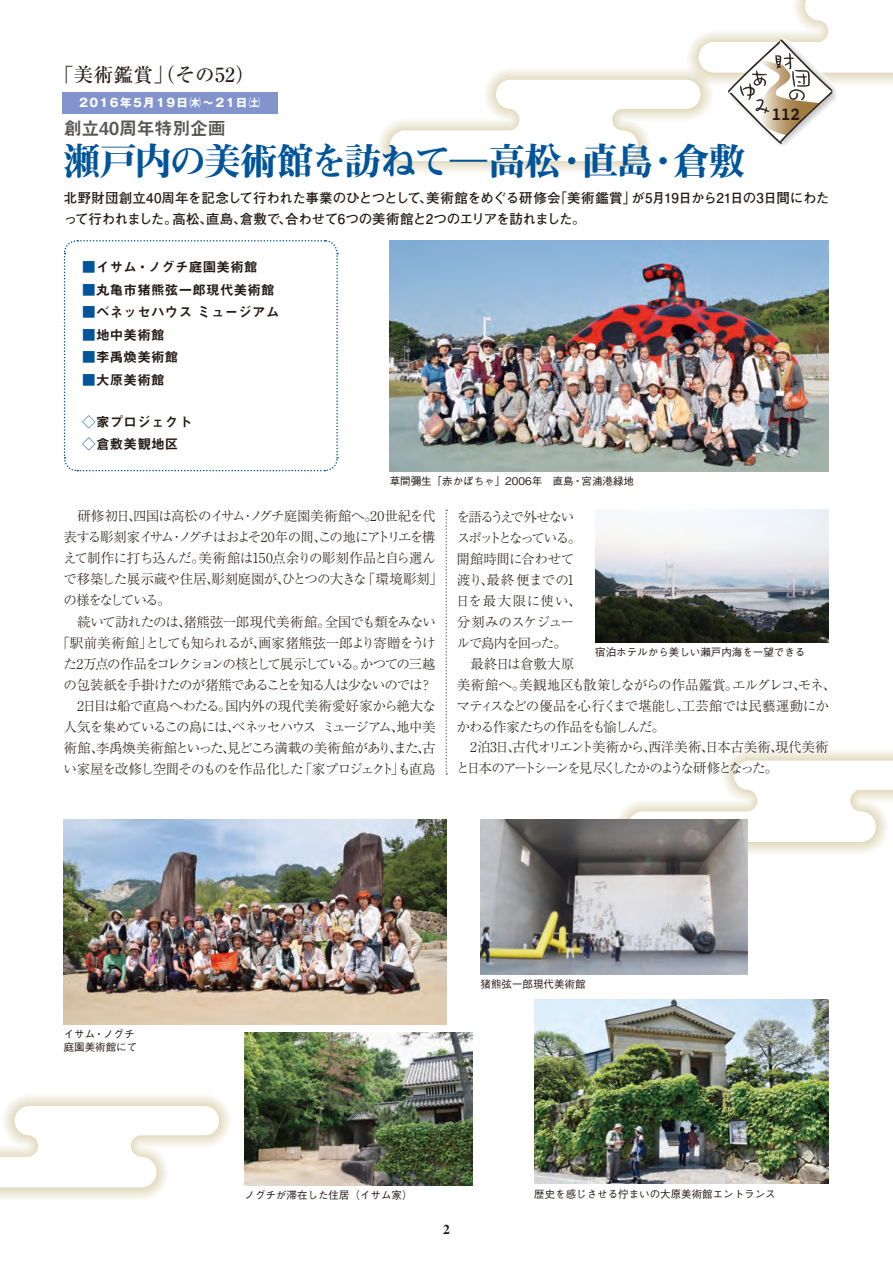
<style>
.page{position:relative;width:893px;height:1263px;background:#fff}
.page>*{position:absolute;margin:0;border:0;box-sizing:border-box;transform-origin:0 0}
.t1{font:37.5px "Midashi Min Pro MA31";letter-spacing:-.065em;color:#005499}
.t2{font:500 19.5px "Ryumin Pro";letter-spacing:.02em;color:#231916}
.t3{font:700 18.3px "Courier";color:#231916;scale:.96 1}
.t4{font:18px "Midashi Go Pro MB31";letter-spacing:-.01em;color:#595857}
.t5{font:300 13.5px/21px "Ryumin Pro";letter-spacing:-.065em;color:#231916}
.t6{font:700 13.5px/21px "Futo Go B101 Pro";letter-spacing:-.025em;color:#231916}
.t7{font:300 13.5px "Ryumin Pro";letter-spacing:-.04em;color:#231916}
.t8{font:13.5px/22.5px "Midashi Go Pro MB31";letter-spacing:.02em;color:#231916}
.t9{font:300 13.5px "Ryumin Pro";letter-spacing:-.045em;color:#231916}
.t10{font:300 13.5px "Ryumin Pro";letter-spacing:-.095em;color:#231916}
.t11{font:300 13.5px "Ryumin Pro";letter-spacing:-.115em;color:#231916}
.t12{font:300 13.5px "Ryumin Pro";letter-spacing:-.03em;color:#231916}
.t13{font:300 13.5px "Ryumin Pro";letter-spacing:-.085em;color:#231916}
.t14{font:300 13.5px "Ryumin Pro";letter-spacing:-.125em;color:#231916}
.t15{font:700 13.5px "Times LT Std";color:#231916}
.t16{font:700 11.55px "Gothic MB101 Pro";letter-spacing:.12em;color:#fff}
.t17{font:500 10.5px/13.5px "Gothic BBB Pro";color:#231916}
.s1{font-family:"Ryumin Pro";font-weight:300}
.s2{color:#005499}
</style>
<div class="page">
<div style="left:615px;top:748px;width:278px;height:107px;background:#cbbc8a;opacity:.75"></div>
<svg style="left:628px;top:760px;width:265px;height:82px"></svg>
<div style="left:377px;top:67px;width:336px;height:107px;background:#cbbc8a;opacity:.75"></div>
<div style="left:0;top:1093px;width:232px;height:107px;background:#cbbc8a;opacity:.75"></div>
<svg style="left:0;top:1106px;width:219px;height:81px"></svg>
<div style="left:63px;top:92px;width:215px;height:22px;background:#8294cb"></div>
<svg style="left:445px;top:510px;width:2px;height:265px"></svg>
<svg style="left:63px;top:240px;width:276px;height:232px"></svg>
<svg style="left:390px;top:0;width:503px;height:161px"></svg>
<img style="left:244px;top:1033px;width:229px;height:152px">
<img style="left:64px;top:819px;width:382px;height:205px">
<img style="left:480px;top:819px;width:268px;height:156px">
<img style="left:534px;top:1000px;width:295px;height:183px">
<img style="left:390px;top:240px;width:439px;height:231px">
<img style="left:595px;top:510px;width:234px;height:132px">
<p class="t2" style="left:54px;top:59px;width:202px">「美術鑑賞」（その52）</p>
<p class="t16" style="left:79px;top:93px;width:183px">2016年5月19日㈭〜21日㈯</p>
<p class="t4" style="left:64px;top:113px;width:164px">創立40周年特別企画</p>
<p class="t1" style="left:63px;top:132px;width:684px">瀬戸内の美術館を訪ねて<span class="s1">―</span>高松・直島・倉敷</p>
<p class="t3" style="left:771px;top:99px;width:32px">112</p>
<p class="t6" style="left:64px;top:186px;width:767px">北野財団創立40周年を記念して行われた事業のひとつとして、美術館をめぐる研修会｢美術鑑賞」が5月19日から21日の3日間にわたって行われました。高松、直島、倉敷で、合わせて6つの美術館と2つのエリアを訪れました。</p>
<p class="t8" style="left:82px;top:254px;width:177px"><span class="s2">■</span>イサム・ノグチ庭園美術館</p>
<p class="t8" style="left:82px;top:277px;width:194px"><span class="s2">■</span>丸亀市猪熊弦一郎現代美術館</p>
<p class="t8" style="left:82px;top:299px;width:199px"><span class="s2">■</span>ベネッセハウス ミュージアム</p>
<p class="t8" style="left:82px;top:322px;width:84px"><span class="s2">■</span>地中美術館</p>
<p class="t8" style="left:82px;top:344px;width:98px"><span class="s2">■</span>李禹煥美術館</p>
<p class="t8" style="left:82px;top:367px;width:84px"><span class="s2">■</span>大原美術館</p>
<p class="t8" style="left:82px;top:409px;width:111px"><span class="s2">◇</span>家プロジェクト<span class="s2">◇</span>倉敷美観地区</p>
<p class="t17" style="left:390px;top:473px;width:246px">草間彌生「赤かぼちゃ」2006年　直島・宮浦港緑地</p>
<p class="t7" style="left:64px;top:506px;width:373px">　研修初日、四国は高松のイサム・ノグチ庭園美術館へ。20世紀を代</p>
<p class="t10" style="left:64px;top:527px;width:374px">表する彫刻家イサム・ノグチはおよそ20年の間、この地にアトリエを構</p>
<p class="t7" style="left:63px;top:548px;width:374px">えて制作に打ち込んだ。美術館は150点余りの彫刻作品と自ら選ん</p>
<p class="t12" style="left:64px;top:569px;width:381px">で移築した展示蔵や住居、彫刻庭園が、ひとつの大きな「環境彫刻」</p>
<p class="t14" style="left:63px;top:590px;width:109px">の様をなしている。</p>
<p class="t9" style="left:64px;top:611px;width:374px">　続いて訪れたのは、猪熊弦一郎現代美術館。全国でも類をみない</p>
<p class="t5" style="left:57px;top:631px;width:381px">「駅前美術館」としても知られるが、画家猪熊弦一郎より寄贈をうけ</p>
<p class="t11" style="left:63px;top:653px;width:374px">た2万点の作品をコレクションの核として展示している。かつての三越</p>
<p class="t13" style="left:63px;top:674px;width:371px">の包装紙を手掛けたのが猪熊であることを知る人は少ないのでは？</p>
<p class="t7" style="left:64px;top:695px;width:374px">　2日目は船で直島へわたる。国内外の現代美術愛好家から絶大な</p>
<p class="t5" style="left:64px;top:715px;width:374px">人気を集めているこの島には、ベネッセハウス ミュージアム、地中美</p>
<p class="t9" style="left:64px;top:737px;width:373px">術館、李禹煥美術館といった、見どころ満載の美術館があり、また、古</p>
<p class="t5" style="left:64px;top:757px;width:374px">い家屋を改修し空間そのものを作品化した「家プロジェクト」も直島</p>
<p class="t5" style="left:456px;top:505px;width:381px">を語るうえで外せない<br>スポットとなっている。<br>開館時間に合わせて<br>渡り、最終便までの1<br>日を最大限に使い、<br>分刻みのスケジュー<br>ルで島内を回った。<br>　最終日は倉敷大原<br>美術館へ。美観地区も散策しながらの作品鑑賞。エルグレコ、モネ、マティスなどの優品を心行くまで堪能し、工芸館では民藝運動にかかわる作家たちの作品をも愉しんだ。<br>　2泊3日、古代オリエント美術から、西洋美術、日本古美術、現代美術と日本のアートシーンを見尽くしたかのような研修となった。</p>
<p class="t17" style="left:595px;top:644px;width:211px">宿泊ホテルから美しい瀬戸内海を一望できる</p>
<p class="t17" style="left:64px;top:1026px;width:75px">イサム・ノグチ庭園美術館にて</p>
<p class="t17" style="left:480px;top:976px;width:106px">猪熊弦一郎現代美術館</p>
<p class="t17" style="left:244px;top:1186px;width:169px">ノグチが滞在した住居（イサム家）</p>
<p class="t15" style="left:443px;top:1221px;width:8px">2</p>
<p class="t17" style="left:534px;top:1185px;width:243px">歴史を感じさせる佇まいの大原美術館エントランス</p>
</div>
